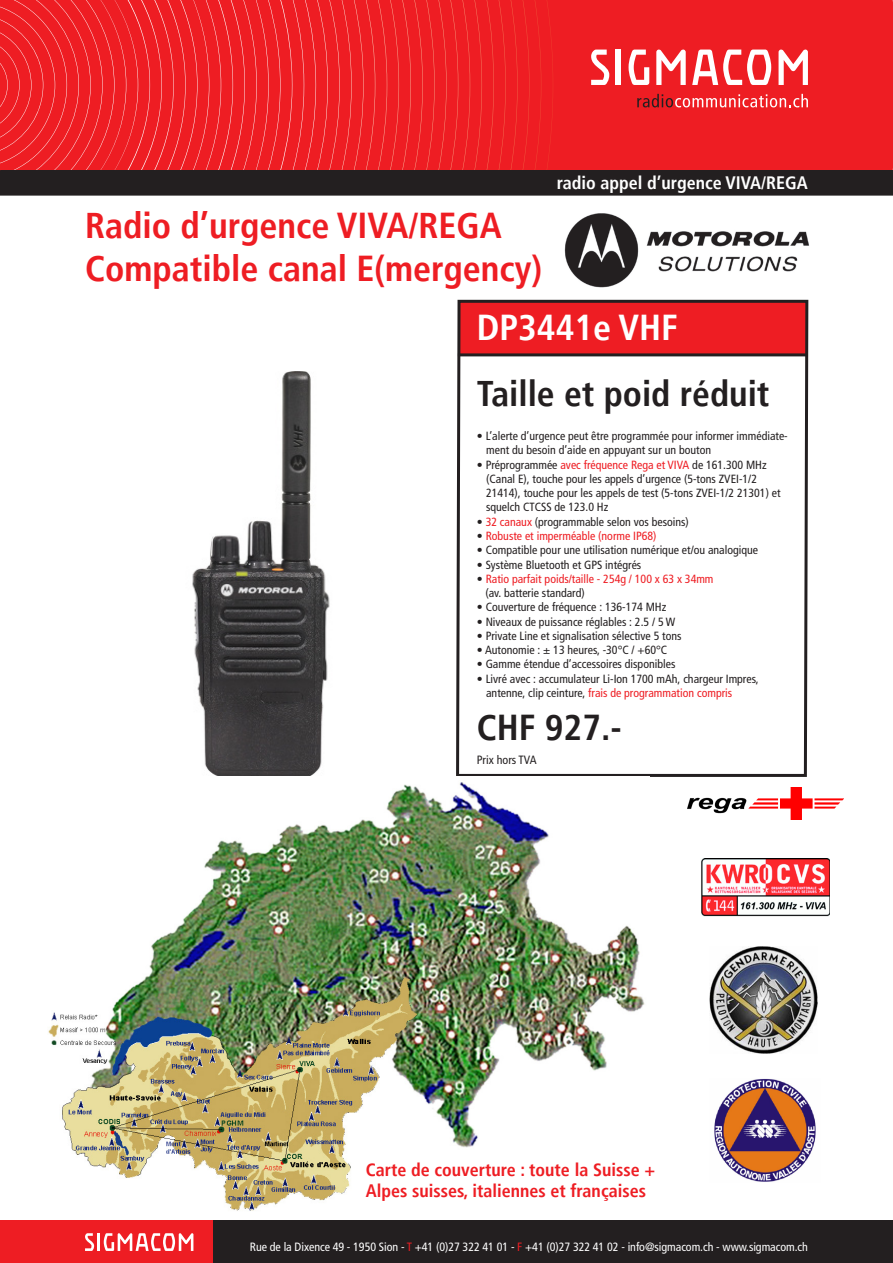
<style>
.page{position:relative;width:893px;height:1263px;background:#fff}
.page>*{position:absolute;margin:0;border:0;box-sizing:border-box;transform-origin:0 0}
.t1{font:700 condensed 36px "Frutiger LT";color:#ee1d23}
.t2{font:700 condensed 36px "Frutiger LT";color:#fff}
.t3{font:700 condensed 36px "Frutiger LT";color:#231f20}
.t4{font:700 condensed 35.7px "Frutiger LT";color:#231f20}
.t5{font:700 condensed 18px "Frutiger LT";color:#ee1d23}
.t6{font:700 condensed 18px "Frutiger LT";color:#fff}
.t7{font:condensed 12px "Frutiger LT";letter-spacing:-.005em;color:#fff}
.t8{font:condensed 12px "Frutiger LT";color:#231f20}
.t9{font:condensed 11.85px/14.2px "Frutiger LT";color:#231f20}
.t10{font:condensed 11.85px "Frutiger LT";color:#ee1d23}
.s1{color:#ee1d23}
.s2{color:#231f20}
</style>
<div class="page">
<div style="left:0;top:0;width:893px;height:170px;background:#ee1d23"></div>
<svg style="left:535px;top:1px;width:6px;height:168px"></svg>
<svg style="left:547px;top:2px;width:6px;height:166px"></svg>
<svg style="left:0;top:0;width:529px;height:170px"></svg>
<div style="left:0;top:1220px;width:214px;height:43px;background:#ee1d23"></div>
<div style="left:214px;top:1220px;width:679px;height:43px;background:#231f20"></div>
<hr style="left:97px;top:1233px;width:3px;height:18px;background:#fff">
<svg style="left:85px;top:1233px;width:9px;height:18px"></svg>
<svg style="left:104px;top:1233px;width:89px;height:18px"></svg>
<div style="left:1px;top:171px;width:891px;height:24px;background:#231f20"></div>
<div style="left:0;top:170px;width:893px;height:26px;border:2px solid #231f20"></div>
<svg style="left:637px;top:94px;width:171px;height:13px"></svg>
<svg style="left:629px;top:50px;width:20px;height:35px"></svg>
<svg style="left:656px;top:49px;width:30px;height:36px"></svg>
<svg style="left:778px;top:49px;width:30px;height:36px"></svg>
<div style="left:615px;top:50px;width:6px;height:35px;background:#fff"></div>
<svg style="left:591px;top:50px;width:18px;height:35px"></svg>
<svg style="left:692px;top:50px;width:79px;height:35px"></svg>
<svg style="left:456px;top:299px;width:353px;height:478px"></svg>
<hr style="left:458px;top:353px;width:350px;height:3px;background:#231f20">
<img style="left:192px;top:371px;width:138px;height:405px">
<img style="left:564px;top:213px;width:245px;height:74px">
<img style="left:709px;top:947px;width:108px;height:107px">
<img style="left:701px;top:859px;width:129px;height:57px">
<img style="left:687px;top:788px;width:156px;height:32px">
<img style="left:714px;top:1079px;width:102px;height:103px">
<img style="left:48px;top:782px;width:597px;height:429px">
<h3 class="t6" style="left:557px;top:172px;width:253px">radio appel d’urgence VIVA/REGA</h3>
<p class="t1" style="left:85px;top:204px;width:418px">Radio d’urgence VIVA/REGA</p>
<p class="t1" style="left:85px;top:247px;width:459px">Compatible canal E(mergency)</p>
<p class="t2" style="left:477px;top:306px;width:202px">DP3441e VHF</p>
<p class="t4" style="left:477px;top:373px;width:294px">Taille et poid réduit</p>
<p class="t9" style="left:486px;top:429px;width:303px;text-indent:-9px">• L’alerte d’urgence peut être programmée pour informer immédiate&shy;ment du besoin d’aide en appuyant sur un bouton</p>
<p class="t9" style="left:486px;top:458px;width:296px;text-indent:-9px">• Préprogrammée <span class="s1">avec fréquence Rega et VIVA</span> de 161.300 MHz (Canal E), touche pour les appels d’urgence (5-tons ZVEI-1/2<br>21414), touche pour les appels de test (5-tons ZVEI-1/2 21301) et squelch CTCSS de 123.0 Hz</p>
<p class="t9" style="left:477px;top:515px;width:213px">• <span class="s1">32 canaux</span> (programmable selon vos besoins)</p>
<p class="t10" style="left:477px;top:529px;width:181px"><span class="s2">•</span> Robuste et imperméable (norme IP68)</p>
<p class="t9" style="left:477px;top:543px;width:283px">• Compatible pour une utilisation numérique et/ou analogique</p>
<p class="t9" style="left:477px;top:557px;width:166px">• Système Bluetooth et GPS intégrés</p>
<p class="t10" style="left:477px;top:572px;width:238px"><span class="s2">•</span> Ratio parfait poids/taille - 254g / 100 x 63 x 34mm</p>
<p class="t9" style="left:485px;top:586px;width:101px">(av. batterie standard)</p>
<p class="t9" style="left:477px;top:600px;width:191px">• Couverture de fréquence : 136-174 MHz</p>
<p class="t9" style="left:477px;top:614px;width:200px">• Niveaux de puissance réglables : 2.5 / 5 W</p>
<p class="t9" style="left:477px;top:629px;width:206px">• Private Line et signalisation sélective 5 tons</p>
<p class="t9" style="left:477px;top:643px;width:192px">• Autonomie : ± 13 heures, -30°C / +60°C</p>
<p class="t9" style="left:477px;top:657px;width:200px">• Gamme étendue d’accessoires disponibles</p>
<p class="t9" style="left:486px;top:671px;width:274px;text-indent:-9px">• Livré avec : accumulateur Li-Ion 1700 mAh, chargeur Impres, antenne, clip ceinture, <span class="s1">frais de programmation compris</span></p>
<p class="t3" style="left:477px;top:706px;width:146px">CHF 927.-</p>
<p class="t8" style="left:477px;top:753px;width:61px">Prix hors TVA</p>
<p class="t5" style="left:366px;top:1159px;width:291px">Carte de couverture : toute la Suisse +</p>
<p class="t5" style="left:366px;top:1180px;width:282px">Alpes suisses, italiennes et françaises</p>
<p class="t7" style="left:250px;top:1239px;width:560px">Rue de la Dixence 49 - 1950 Sion - <span class="s1">T</span> +41 (0)27 322 41 01 - <span class="s1">F</span> +41 (0)27 322 41 02 - info@sigmacom.ch - www.sigmacom.ch</p>
</div>
